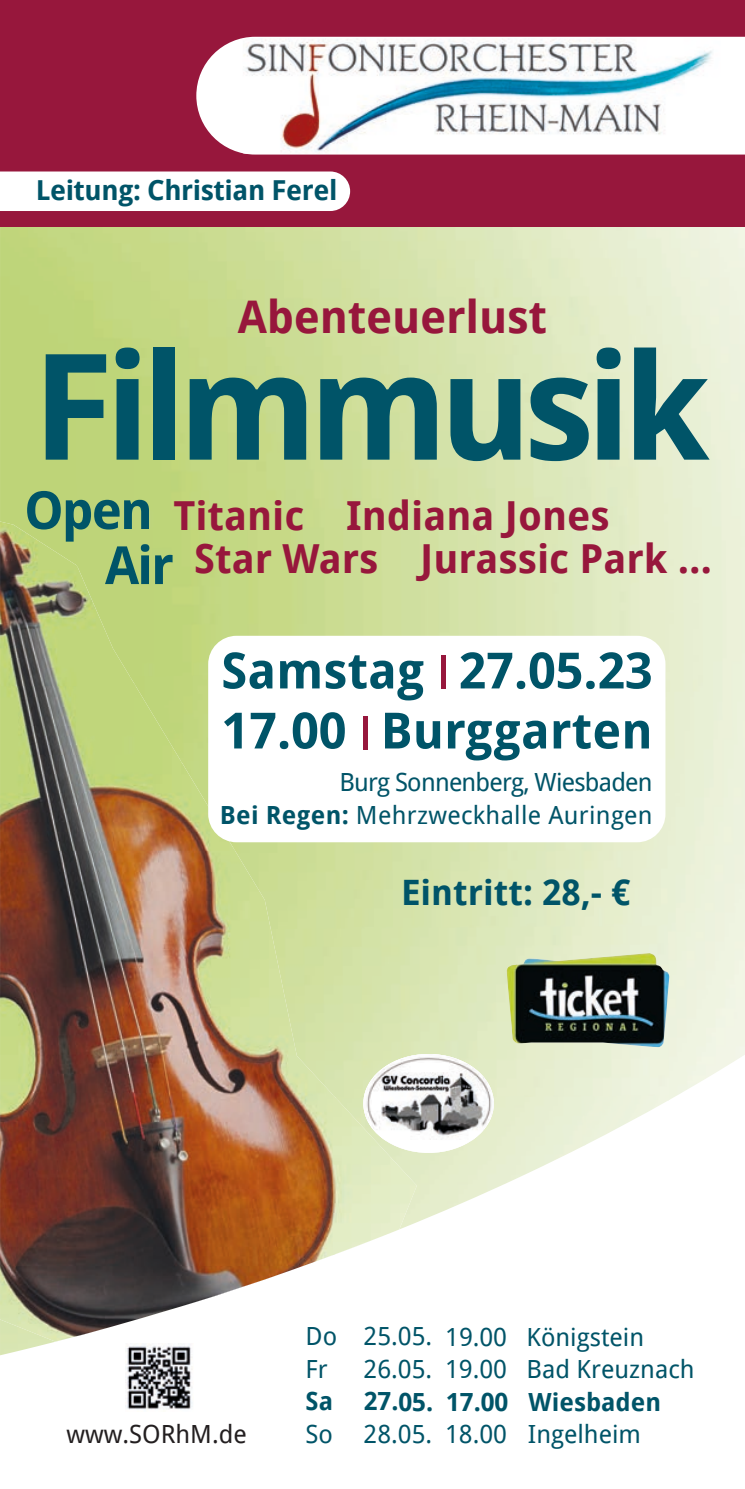
<style>
.page{position:relative;width:745px;height:1489px;background:#fff}
.page>*{position:absolute;margin:0;border:0;box-sizing:border-box;transform-origin:0 0}
.t1{font:700 147.5px "Droid Sans";letter-spacing:-.055em;color:#005468}
.t2{font:700 52.5px/55px "Droid Sans";letter-spacing:-.04em;color:#005468}
.t3{font:700 50px/60px "Droid Sans";color:#005468}
.t4{font:700 45px "Droid Sans";letter-spacing:-.005em;color:#97173c}
.t5{font:700 40px/43.8px "Droid Sans";color:#97173c}
.t6{font:700 35px "Droid Sans";color:#005468}
.t7{font:700 27.5px "Droid Sans";letter-spacing:-.015em;color:#005468}
.t8{font:25px/32.5px "Droid Sans";color:#005468;text-align:right}
.t9{font:700 25px "Droid Sans";color:#005468}
.t10{font:25px "Droid Sans";color:#231f20}
.s1{font-family:"Futura SB";font-weight:400;color:#97173c}
.s2{font-weight:700}
</style>
<div class="page">
<img style="left:660px;top:227px;width:84px;height:873px">
<img style="left:416px;top:1096px;width:169px;height:127px">
<img style="left:583px;top:1095px;width:85px;height:50px">
<img style="left:0;top:848px;width:334px;height:493px">
<img style="left:332px;top:1094px;width:84px;height:160px">
<img style="left:0;top:684px;width:235px;height:166px">
<img style="left:0;top:521px;width:136px;height:165px">
<div style="left:0;top:0;width:744px;height:227px;background:#97173c"></div>
<div style="left:208px;top:635px;width:457px;height:207px;background:#fff;border-radius:28px"></div>
<svg style="left:196px;top:37px;width:548px;height:117px;fill:#fff"></svg>
<img style="left:242px;top:38px;width:478px;height:116px">
<div style="left:0;top:171px;width:350px;height:40px;background:#fff"></div>
<img style="left:125px;top:1343px;width:68px;height:67px">
<svg style="left:363px;top:1053px;width:130px;height:99px"></svg>
<svg style="left:416px;top:1053px;width:12px;height:1px"></svg>
<img style="left:506px;top:953px;width:162px;height:94px">
<p class="t7" style="left:36px;top:173px;width:303px">Leitung: Christian Ferel</p>
<h3 class="t4" style="left:237px;top:288px;width:311px">Abenteuerlust</h3>
<h1 class="t1" style="left:32px;top:312px;width:678px">Filmmusik</h1>
<h3 class="t5" style="left:194px;top:493px;width:519px;text-indent:-21px">Titanic Indiana Jones<br>Star Wars Jurassic Park …</h3>
<h2 class="t2" style="left:105px;top:483px;width:70px;text-indent:-81px">Open<br>Air</h2>
<h3 class="t3" style="left:221px;top:640px;width:433px">Samstag <span class="s1">I</span> 27.05.23<br>17.00 <span class="s1">I</span> Burggarten</h3>
<p class="t8" style="left:220px;top:765px;width:434px">Burg Sonnenberg, Wiesbaden<br><span class="s2">Bei Regen:</span> Mehrzweckhalle Auringen</p>
<h3 class="t6" style="left:401px;top:870px;width:231px">Eintritt: 28,- €</h3>
<p class="t10" style="left:66px;top:1417px;width:182px">www.SORhM.de</p>
<p class="t8" style="left:305px;top:1320px;width:340px;text-align:left">Do 25.05. 19.00 Königstein<br>Fr</p>
<p class="t8" style="left:363px;top:1352px;width:332px">26.05. 19.00 Bad Kreuznach</p>
<p class="t9" style="left:305px;top:1385px;width:357px">Sa 27.05. 17.00 Wiesbaden</p>
<p class="t8" style="left:305px;top:1417px;width:337px">So 28.05. 18.00 Ingelheim</p>
</div>
